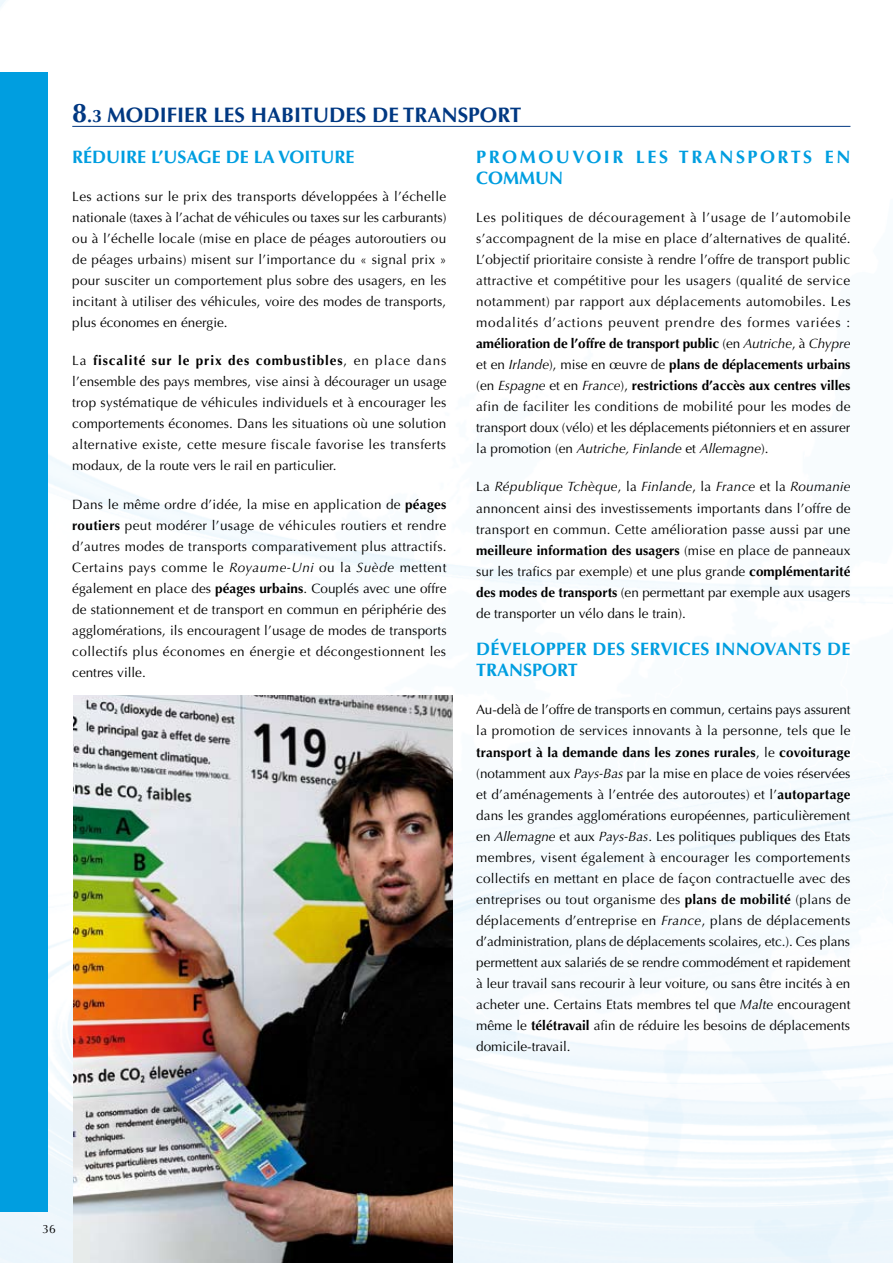
<style>
.page{position:relative;width:893px;height:1263px;background:#fff}
.page>*{position:absolute;margin:0;border:0;box-sizing:border-box;transform-origin:0 0}
.t1{font:700 21px "Optima";color:#003882}
.t2{font:700 18px/21px "Optima";letter-spacing:.015em;color:#009ee0}
.t3{font:700 18px/21px "Optima";letter-spacing:.14em;color:#009ee0}
.t4{font:13.5px/21px "Optima";color:#000;text-align:justify}
.t5{font:12px "Optima";color:#000}
.s1{font-size:27px}
.s2{font-size:18px}
.s3{font-weight:700}
.s4{font-style:italic}
</style>
<div class="page">
<img style="left:0;top:0;width:893px;height:1263px">
<div style="left:0;top:72px;width:47px;height:1140px;background:#009ee0"></div>
<hr style="left:72px;top:126px;width:778px;height:1px;background:#003882">
<img style="left:73px;top:695px;width:379px;height:568px">
<h1 class="t1" style="left:72px;top:102px;width:451px"><span class="s1">8</span><span class="s2">.3</span> MODIFIER LES HABITUDES DE TRANSPORT</h1>
<h2 class="t3" style="left:476px;top:147px;width:376px">PROMOUVOIR LES TRANSPORTS EN<br>COMMUN</h2>
<p class="t4" style="left:476px;top:207px;width:376px">Les politiques de découragement à l’usage de l’automobile s’accompagnent de la mise en place d’alternatives de qualité.<br>L’objectif prioritaire consiste à rendre l’offre de transport public attractive et compétitive pour les usagers (qualité de service notamment) par rapport aux déplacements automobiles. Les modalités d’actions peuvent prendre des formes variées : <span class="s3">amélioration de l’offre de transport public</span> (en <span class="s4">Autriche</span>, à <span class="s4">Chypre </span>et en <span class="s4">Irlande</span>), mise en œuvre de <span class="s3">plans de déplacements urbains </span>(en <span class="s4">Espagne</span> et en <span class="s4">France</span>), <span class="s3">restrictions d’accès aux centres villes </span>afin de faciliter les conditions de mobilité pour les modes de transport doux (vélo) et les déplacements piétonniers et en assurer la promotion (en <span class="s4">Autriche, Finlande</span> et <span class="s4">Allemagne</span>).</p>
<p class="t4" style="left:476px;top:477px;width:376px">La <span class="s4">République Tchèque</span>, la <span class="s4">Finlande</span>, la <span class="s4">France</span> et la <span class="s4">Roumanie </span>annoncent ainsi des investissements importants dans l’offre de transport en commun. Cette amélioration passe aussi par une <span class="s3">meilleure information des usagers</span> (mise en place de panneaux sur les trafics par exemple) et une plus grande <span class="s3">complémentarité des modes de transports</span> (en permettant par exemple aux usagers de transporter un vélo dans le train).</p>
<h2 class="t2" style="left:476px;top:639px;width:376px">DÉVELOPPER DES SERVICES INNOVANTS DE<br>TRANSPORT</h2>
<p class="t4" style="left:476px;top:700px;width:376px">Au-delà de l’offre de transports en commun, certains pays assurent la promotion de services innovants à la personne, tels que le <span class="s3">transport à la demande dans les zones rurales</span>, le <span class="s3">covoiturage </span>(notamment aux <span class="s4">Pays-Bas</span> par la mise en place de voies réservées et d’aménagements à l’entrée des autoroutes) et l’<span class="s3">autopartage </span>dans les grandes agglomérations européennes, particulièrement en <span class="s4">Allemagne</span> et aux <span class="s4">Pays-Bas</span>. Les politiques publiques des Etats membres, visent également à encourager les comportements collectifs en mettant en place de façon contractuelle avec des entreprises ou tout organisme des <span class="s3">plans de mobilité</span> (plans de déplacements d’entreprise en <span class="s4">France</span>, plans de déplacements d’administration, plans de déplacements scolaires, etc.). Ces plans permettent aux salariés de se rendre commodément et rapidement à leur travail sans recourir à leur voiture, ou sans être incités à en acheter une. Certains Etats membres tel que <span class="s4">Malte</span> encouragent même le <span class="s3">télétravail</span> afin de réduire les besoins de déplacements domicile-travail.</p>
<h2 class="t2" style="left:72px;top:147px;width:284px">RÉDUIRE L’USAGE DE LA VOITURE</h2>
<p class="t4" style="left:72px;top:186px;width:376px">Les actions sur le prix des transports développées à l’échelle nationale (taxes à l’achat de véhicules ou taxes sur les carburants) ou à l’échelle locale (mise en place de péages autoroutiers ou de péages urbains) misent sur l’importance du « signal prix » pour susciter un comportement plus sobre des usagers, en les incitant à utiliser des véhicules, voire des modes de transports, plus économes en énergie.</p>
<p class="t4" style="left:72px;top:351px;width:376px">La <span class="s3">fiscalité sur le prix des combustibles</span>, en place dans l’ensemble des pays membres, vise ainsi à décourager un usage trop systématique de véhicules individuels et à encourager les comportements économes. Dans les situations où une solution alternative existe, cette mesure fiscale favorise les transferts modaux, de la route vers le rail en particulier.</p>
<p class="t4" style="left:72px;top:494px;width:376px">Dans le même ordre d’idée, la mise en application de <span class="s3">péages routiers</span> peut modérer l’usage de véhicules routiers et rendre d’autres modes de transports comparativement plus attractifs.<br>Certains pays comme le <span class="s4">Royaume-Uni</span> ou la <span class="s4">Suède</span> mettent également en place des <span class="s3">péages urbains</span>. Couplés avec une offre de stationnement et de transport en commun en périphérie des agglomérations, ils encouragent l’usage de modes de transports collectifs plus économes en énergie et décongestionnent les centres ville.</p>
<p class="t5" style="left:43px;top:1222px;width:15px">36</p>
</div>
